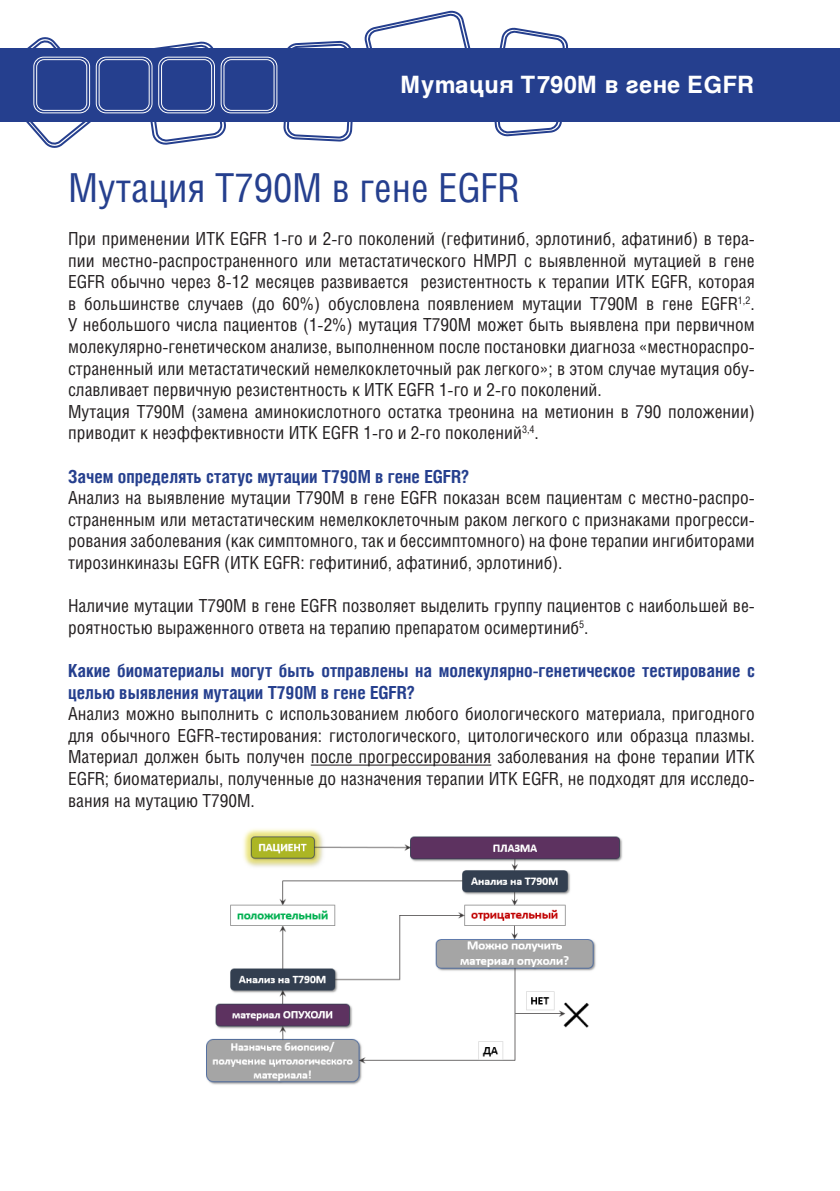
<style>
.page{position:relative;width:840px;height:1191px;background:#fff}
.page>*{position:absolute;margin:0;border:0;box-sizing:border-box;transform-origin:0 0}
.t1{font:40px "Helios Cond";color:#253f8e}
.t2{font:24px "Vanta Bold Plain";color:#fff}
.t3{font:18px/21.6px "Helios Cond";color:#231f20;text-align:justify}
.t4{font:700 18px/21.6px "Helios Cond";color:#253f8e}
</style>
<div class="page">
<svg style="left:26px;top:10px;width:542px;height:138px"></svg>
<div style="left:0;top:48px;width:839px;height:74px;background:#253f8e"></div>
<svg style="left:33px;top:56px;width:245px;height:58px"></svg>
<hr style="left:310px;top:764px;width:181px;height:1px;background:#231f20">
<img style="left:206px;top:829px;width:417px;height:256px">
<h2 class="t2" style="left:400px;top:71px;width:355px">Мутация Т790М в гене EGFR</h2>
<p class="t1" style="left:68px;top:163px;width:453px">Мутация Т790М в гене EGFR</p>
<p class="t3" style="left:68px;top:227px;width:688px">При применении ИТК EGFR 1-го и 2-го поколений (гефитиниб, эрлотиниб, афатиниб) в тера&shy;пии местно-распространенного или метастатического НМРЛ с выявленной мутацией в гене EGFR обычно через 8-12 месяцев развивается резистентность к терапии ИТК EGFR, которая в большинстве случаев (до 60%) обусловлена появлением мутации T790M в гене EGFR<sup>1,2</sup>.<br>У небольшого числа пациентов (1-2%) мутация Т790М может быть выявлена при первичном молекулярно-генетическом анализе, выполненном после постановки диагноза «местнораспро&shy;страненный или метастатический немелкоклеточный рак легкого»; в этом случае мутация обу&shy;славливает первичную резистентность к ИТК EGFR 1-го и 2-го поколений.</p>
<p class="t3" style="left:68px;top:400px;width:687px">Мутация Т790М (замена аминокислотного остатка треонина на метионин в 790 положении) приводит к неэффективности ИТК EGFR 1-го и 2-го поколений<sup>3,4</sup>.</p>
<p class="t4" style="left:68px;top:465px;width:402px">Зачем определять статус мутации T790M в гене EGFR?</p>
<p class="t3" style="left:68px;top:486px;width:688px">Анализ на выявление мутации Т790М в гене EGFR показан всем пациентам с местно-распро&shy;страненным или метастатическим немелкоклеточным раком легкого с признаками прогресси&shy;рования заболевания (как симптомного, так и бессимптомного) на фоне терапии ингибиторами тирозинкиназы EGFR (ИТК EGFR: гефитиниб, афатиниб, эрлотиниб).</p>
<p class="t3" style="left:68px;top:594px;width:688px">Наличие мутации Т790М в гене EGFR позволяет выделить группу пациентов с наибольшей ве&shy;роятностью выраженного ответа на терапию препаратом осимертиниб<sup>5</sup>.</p>
<p class="t4" style="left:68px;top:659px;width:688px">Какие биоматериалы могут быть отправлены на молекулярно-генетическое тестирование с целью выявления мутации T790M в гене EGFR?</p>
<p class="t3" style="left:68px;top:702px;width:688px">Анализ можно выполнить с использованием любого биологического материала, пригодного для обычного EGFR-тестирования: гистологического, цитологического или образца плазмы.<br>Материал должен быть получен после прогрессирования заболевания на фоне терапии ИТК EGFR; биоматериалы, полученные до назначения терапии ИТК EGFR, не подходят для исследо&shy;вания на мутацию Т790М.</p>
</div>
